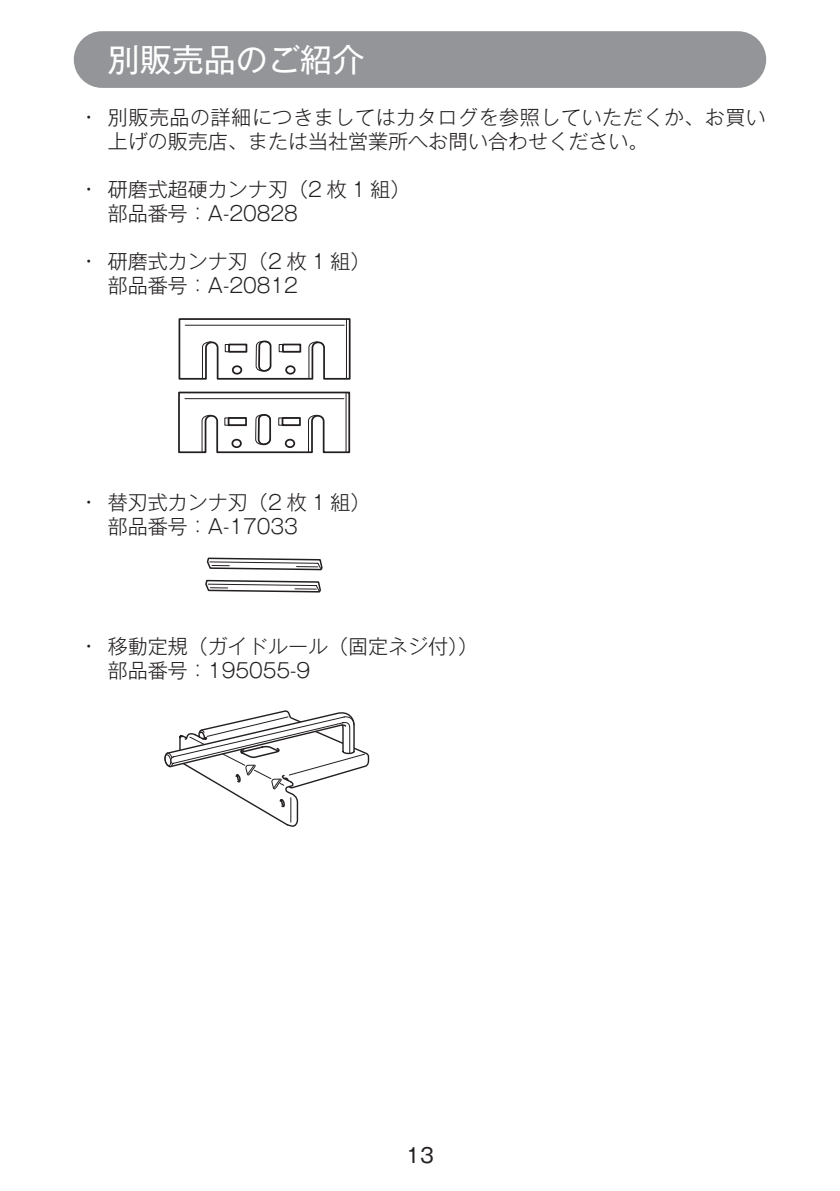
<style>
.page{position:relative;width:840px;height:1191px;background:#fff}
.page>*{position:absolute;margin:0;border:0;box-sizing:border-box;transform-origin:0 0}
.t1{font:32px "Gothic MB101 Pro";color:#fff}
.t2{font:300 20px/24px "Gothic MB101 Pro";color:#231f20}
.t3{font:300 20px/24px "Gothic MB101 Pro";letter-spacing:.03em;color:#231f20}
.t4{font:20px "Gothic MB101 Pro";color:#231f20}
</style>
<div class="page">
<div style="left:74px;top:31px;width:691px;height:57px;background:#939598;border-radius:28px"></div>
<svg style="left:178px;top:318px;width:172px;height:62px"></svg>
<svg style="left:178px;top:391px;width:172px;height:62px"></svg>
<svg style="left:206px;top:557px;width:116px;height:14px"></svg>
<svg style="left:205px;top:579px;width:116px;height:13px"></svg>
<svg style="left:164px;top:710px;width:206px;height:117px"></svg>
<h1 class="t1" style="left:108px;top:33px;width:258px">別販売品のご紹介</h1>
<p class="t3" style="left:108px;top:103px;width:659px;text-indent:-23px">• 別販売品の詳細につきましてはカタログを参照していただくか、お買い上げの販売店、または当社営業所へお問い合わせください。</p>
<p class="t2" style="left:108px;top:175px;width:304px;text-indent:-23px">• 研磨式超硬カンナ刃（2 枚 1 組）部品番号：A-20828</p>
<p class="t2" style="left:108px;top:247px;width:264px;text-indent:-23px">• 研磨式カンナ刃（2 枚 1 組）部品番号：A-20812</p>
<p class="t2" style="left:108px;top:487px;width:264px;text-indent:-23px">• 替刃式カンナ刃（2 枚 1 組）部品番号：A-17033</p>
<p class="t2" style="left:108px;top:631px;width:371px;text-indent:-23px">• 移動定規（ガイドルール（固定ネジ付））部品番号：195055-9</p>
<p class="t4" style="left:406px;top:1139px;width:29px">13</p>
</div>
